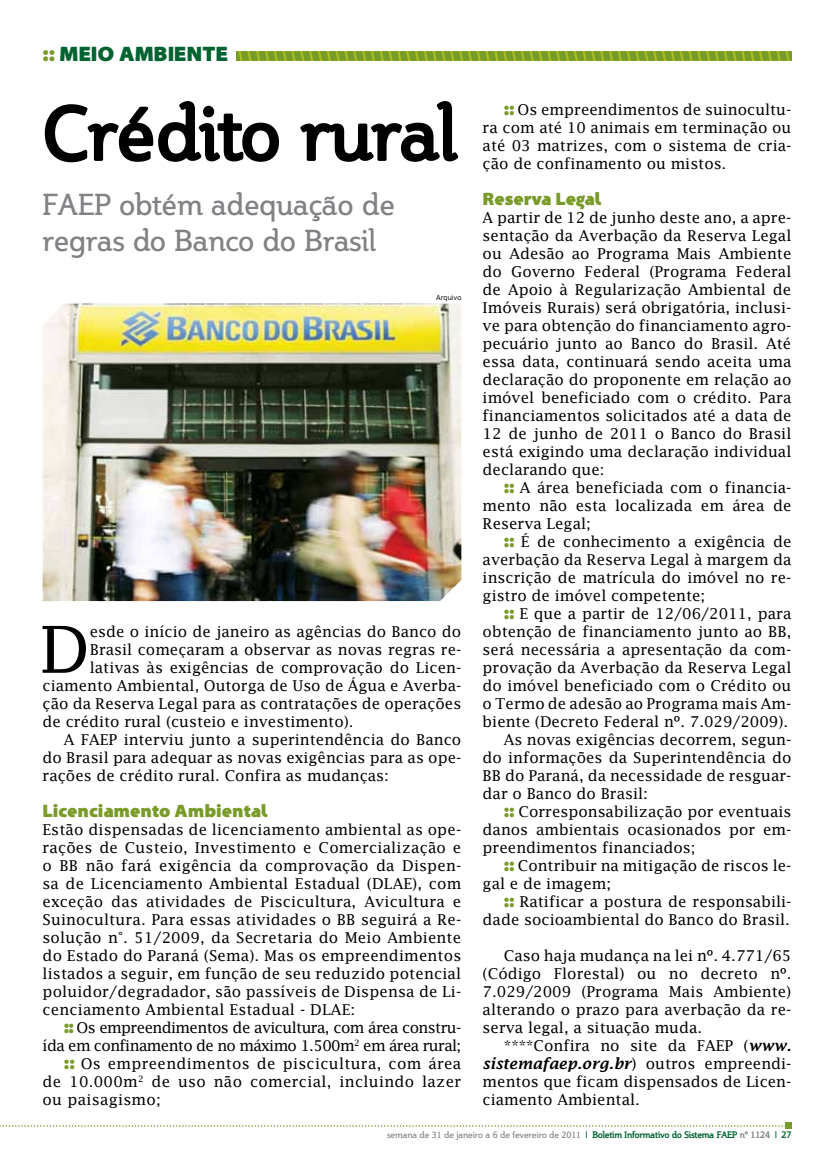
<style>
.page{position:relative;width:834px;height:1174px;background:#fff}
.page>*{position:absolute;margin:0;border:0;box-sizing:border-box;transform-origin:0 0}
.t1{font:700 75px "Steinem";color:#000}
.t2{font:64.8px "Lucida Fax";color:#000}
.t3{font:30px/36px "Steinem";color:#808285}
.t4{font:900 21px "Santana";color:#006330}
.t5{font:900 18px "Santana";color:#799b28}
.t6{font:15px/18px "Lucida Fax";color:#000;text-align:justify}
.t7{font:15px "Lucida Fax";letter-spacing:.02em;color:#000}
.t8{font:15px "Lucida Fax";letter-spacing:-.04em;color:#000}
.t9{font:9px "Steinem";color:#808285}
.t10{font:6.75px "Meiryo";color:#000}
.s1{color:#799b28}
.s2{font-family:"Santana";font-weight:900;font-size:18px;color:#799b28}
.s3{font-weight:600;font-style:italic}
.s4{font-weight:700;color:#006330}
.s5{font-weight:700}
</style>
<div class="page">
<svg style="left:0;top:1123px;width:791px;height:6px"></svg>
<svg style="left:236px;top:52px;width:555px;height:9px;background:#84a327"></svg>
<img style="left:43px;top:304px;width:418px;height:297px">
<h3 class="t4" style="left:43px;top:42px;width:185px"><span class="s1">::</span> Meio Ambiente</h3>
<h1 class="t1" style="left:43px;top:91px;width:415px">Crédito rural</h1>
<h3 class="t3" style="left:43px;top:187px;width:353px">FAEP obtém adequação de regras do Banco do Brasil</h3>
<p class="t10" style="left:436px;top:293px;width:27px">Arquivo</p>
<h2 class="t2" style="left:39px;top:612px;width:52px">D</h2>
<p class="t6" style="left:90px;top:622px;width:373px">esde o início de janeiro as agências do Banco do</p>
<p class="t6" style="left:90px;top:640px;width:373px">Brasil começaram a observar as novas regras re-</p>
<p class="t6" style="left:90px;top:658px;width:373px">lativas às exigências de comprovação do Licen-</p>
<p class="t6" style="left:43px;top:676px;width:420px">ciamento Ambiental, outorga de Uso de Água e Averba-</p>
<p class="t6" style="left:43px;top:694px;width:420px">ção da Reserva Legal para as contratações de operações</p>
<p class="t6" style="left:43px;top:712px;width:312px">de crédito rural (custeio e investimento).</p>
<p class="t6" style="left:64px;top:730px;width:399px">A FAEP interviu junto a superintendência do Banco</p>
<p class="t6" style="left:43px;top:748px;width:420px">do Brasil para adequar as novas exigências para as ope-</p>
<p class="t6" style="left:43px;top:766px;width:348px">rações de crédito rural. Confira as mudanças:</p>
<p class="t5" style="left:43px;top:801px;width:227px">Licenciamento Ambiental</p>
<p class="t6" style="left:43px;top:820px;width:420px">Estão dispensadas de licenciamento ambiental as ope&shy;rações de Custeio, Investimento e Comercialização e o BB não fará exigência da comprovação da Dispen&shy;sa de Licenciamento Ambiental Estadual (DLAE), com exceção das atividades de Piscicultura, Avicultura e Suinocultura. Para essas atividades o BB seguirá a Re&shy;solução n°. 51/2009, da Secretaria do Meio Ambiente do Estado do Paraná (Sema). Mas os empreendimentos listados a seguir, em função de seu reduzido potencial poluidor/degradador, são passíveis de Dispensa de Li&shy;cenciamento Ambiental Estadual - DLAE:</p>
<p class="t8" style="left:64px;top:1018px;width:399px"><span class="s2">::</span> Os empreendimentos de avicultura, com área constru-</p>
<p class="t8" style="left:43px;top:1036px;width:420px">ída em confinamento de no máximo 1.500m<sup>2</sup> em área rural;</p>
<p class="t7" style="left:64px;top:1054px;width:399px"><span class="s2">::</span> Os empreendimentos de piscicultura, com área</p>
<p class="t7" style="left:43px;top:1072px;width:420px">de 10.000m<sup>2</sup> de uso não comercial, incluindo lazer</p>
<p class="t7" style="left:43px;top:1090px;width:120px">ou paisagismo;</p>
<p class="t6" style="left:482px;top:100px;width:310px;text-indent:21px"><span class="s2">::</span> Os empreendimentos de suinocultu&shy;ra com até 10 animais em terminação ou até 03 matrizes, com o sistema de cria&shy;ção de confinamento ou mistos.</p>
<p class="t5" style="left:482px;top:189px;width:120px">Reserva Legal</p>
<p class="t6" style="left:482px;top:208px;width:310px">A partir de 12 de junho deste ano, a apre&shy;sentação da Averbação da Reserva Legal ou Adesão ao Programa Mais Ambiente do Governo Federal (Programa Federal de Apoio à Regularização Ambiental de Imóveis Rurais) será obrigatória, inclusi&shy;ve para obtenção do financiamento agro&shy;pecuário junto ao Banco do Brasil. Até essa data, continuará sendo aceita uma declaração do proponente em relação ao imóvel beneficiado com o crédito. Para financiamentos solicitados até a data de 12 de junho de 2011 o Banco do Brasil está exigindo uma declaração individual declarando que:</p>
<p class="t6" style="left:482px;top:478px;width:310px;text-indent:21px"><span class="s2">::</span> A área beneficiada com o financia&shy;mento não esta localizada em área de Reserva Legal;</p>
<p class="t6" style="left:482px;top:532px;width:310px;text-indent:21px"><span class="s2">::</span> É de conhecimento a exigência de averbação da Reserva Legal à margem da inscrição de matrícula do imóvel no re&shy;gistro de imóvel competente;</p>
<p class="t6" style="left:504px;top:604px;width:289px"><span class="s2">::</span> E que a partir de 12/06/2011, para</p>
<p class="t6" style="left:482px;top:622px;width:310px">obtenção de financiamento junto ao BB,</p>
<p class="t6" style="left:482px;top:640px;width:310px">será necessária a apresentação da com-</p>
<p class="t6" style="left:482px;top:658px;width:310px">provação da Averbação da Reserva Legal</p>
<p class="t6" style="left:482px;top:676px;width:310px">do imóvel beneficiado com o Crédito ou</p>
<p class="t6" style="left:482px;top:694px;width:310px">o Termo de adesão ao Programa mais Am-</p>
<p class="t6" style="left:482px;top:712px;width:307px">biente (Decreto Federal nº. 7.029/2009).</p>
<p class="t6" style="left:504px;top:730px;width:289px">As novas exigências decorrem, segun-</p>
<p class="t6" style="left:482px;top:748px;width:310px">do informações da Superintendência do</p>
<p class="t6" style="left:482px;top:766px;width:310px">BB do Paraná, da necessidade de resguar-</p>
<p class="t6" style="left:482px;top:784px;width:167px">dar o Banco do Brasil:</p>
<p class="t6" style="left:504px;top:802px;width:289px"><span class="s2">::</span> Corresponsabilização por eventuais</p>
<p class="t6" style="left:482px;top:820px;width:310px">danos ambientais ocasionados por em-</p>
<p class="t6" style="left:482px;top:838px;width:214px">preendimentos financiados;</p>
<p class="t6" style="left:504px;top:856px;width:289px"><span class="s2">::</span> Contribuir na mitigação de riscos le-</p>
<p class="t6" style="left:482px;top:874px;width:130px">gal e de imagem;</p>
<p class="t6" style="left:504px;top:892px;width:289px"><span class="s2">::</span> Ratificar a postura de responsabili-</p>
<p class="t6" style="left:482px;top:910px;width:309px">dade socioambiental do Banco do Brasil.</p>
<p class="t6" style="left:482px;top:946px;width:310px;text-indent:21px">Caso haja mudança na lei nº. 4.771/65 (Código Florestal) ou no decreto nº.<br>7.029/2009 (Programa Mais Ambiente) alterando o prazo para averbação da re&shy;serva legal, a situação muda.</p>
<p class="t6" style="left:482px;top:1036px;width:310px;text-indent:21px">****Confira no site da FAEP (<span class="s3">www. sistemafaep.org.br</span>) outros empreendi&shy;mentos que ficam dispensados de Licen&shy;ciamento Ambiental.</p>
<p class="t9" style="left:387px;top:1130px;width:406px">semana de 31 de janeiro a 6 de fevereiro de 2011 <span class="s4">| Boletim Informativo do Sistema FAEP</span> <span class="s5">nº 1124</span> <span class="s4">| 27</span></p>
</div>
